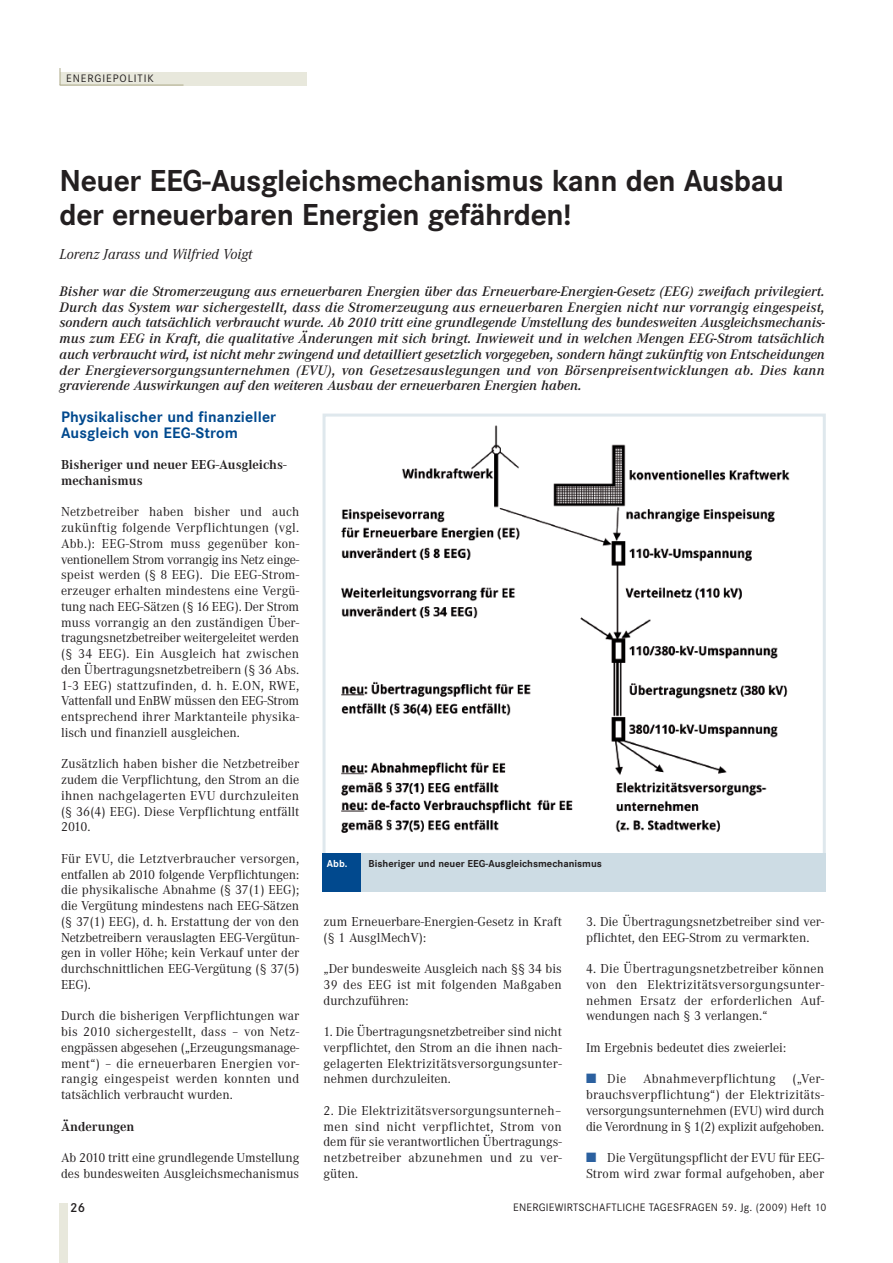
<style>
.page{position:relative;width:893px;height:1263px;background:#fff}
.page>*{position:absolute;margin:0;border:0;box-sizing:border-box;transform-origin:0 0}
.t1{font:700 31.5px/33.8px "Corporate S";letter-spacing:-.01em;color:#231f20}
.t2{font:700 15.75px/15.8px "Corporate S";letter-spacing:.01em;color:#01498e}
.t3{font:italic 15px "Corporate A";color:#231f20}
.t4{font:italic 600 14.25px/15.8px "Corporate A";color:#231f20;text-align:justify}
.t5{font:13.5px/15.8px "Corporate A";color:#231f20;text-align:justify}
.t6{font:700 13.5px/15.8px "Corporate A";color:#231f20}
.t7{font:600 13.5px "Corporate S";color:#231f20}
.t8{font:11.25px "Corporate S";letter-spacing:.02em;color:#231f20}
.t9{font:11.25px "Corporate S";letter-spacing:.08em;color:#231f20}
.t10{font:700 10.5px "Corporate S";color:#231f20}
.t11{font:700 10.5px "Corporate S";color:#fff}
.s1{color:#2b609f}
</style>
<div class="page">
<div style="left:60px;top:1203px;width:8px;height:60px;background:#e8e8dc"></div>
<div style="left:60px;top:72px;width:247px;height:13px;background:#e8e8dc"></div>
<svg style="left:60px;top:68px;width:1px;height:17px"></svg>
<hr style="left:60px;top:85px;width:123px;height:1px;background:#adaa89">
<img style="left:341px;top:425px;width:449px;height:408px">
<div style="left:323px;top:414px;width:503px;height:464px;border:3px solid #dfe8ed"></div>
<div style="left:322px;top:853px;width:504px;height:38px;background:#cddce4"></div>
<div style="left:323px;top:853px;width:38px;height:38px;background:#01498e"></div>
<p class="t9" style="left:66px;top:71px;width:89px">ENERGIEPOLITIK</p>
<h1 class="t1" style="left:60px;top:163px;width:726px">Neuer EEG-Ausgleichsmechanismus kann den Ausbau der erneuerbaren Energien gefährden!</h1>
<p class="t3" style="left:60px;top:245px;width:194px">Lorenz Jarass und Wilfried Voigt</p>
<p class="t4" style="left:60px;top:283px;width:767px">Bisher war die Stromerzeugung aus erneuerbaren Energien über das Erneuerbare-Energien-Gesetz (EEG) zweifach privilegiert.<br>Durch das System war sichergestellt, dass die Stromerzeugung aus erneuerbaren Energien nicht nur vorrangig eingespeist, sondern auch tatsächlich verbraucht wurde. Ab 2010 tritt eine grundlegende Umstellung des bundesweiten Ausgleichsmechanis&shy;mus zum EEG in Kraft, die qualitative Änderungen mit sich bringt. Inwieweit und in welchen Mengen EEG-Strom tatsächlich auch verbraucht wird, ist nicht mehr zwingend und detailliert gesetzlich vorgegeben, sondern hängt zukünftig von Entscheidungen der Energieversorgungsunternehmen (EVU), von Gesetzesauslegungen und von Börsenpreisentwicklungen ab. Dies kann gravierende Auswirkungen auf den weiteren Ausbau der erneuerbaren Energien haben.</p>
<p class="t2" style="left:61px;top:408px;width:217px">Physikalischer und finanzieller<br>Ausgleich von EEG-Strom</p>
<p class="t6" style="left:61px;top:456px;width:227px">Bisheriger und neuer EEG-Ausgleichs&shy;mechanismus</p>
<p class="t5" style="left:61px;top:504px;width:240px">Netzbetreiber haben bisher und auch zukünftig folgende Verpflichtungen (vgl.<br>Abb.): EEG-Strom muss gegenüber kon&shy;ventionellem Strom vorrangig ins Netz einge&shy;speist werden (§ 8 EEG). Die EEG-Strom&shy;erzeuger erhalten mindestens eine Vergü&shy;tung nach EEG-Sätzen (§ 16 EEG). Der Strom muss vorrangig an den zuständigen Über&shy;tragungsnetzbetreiber weitergeleitet werden (§ 34 EEG). Ein Ausgleich hat zwischen den Übertragungsnetzbetreibern (§ 36 Abs.<br>1-3 EEG) stattzufinden, d. h. E.ON, RWE, Vattenfall und EnBW müssen den EEG-Strom entsprechend ihrer Marktanteile physika&shy;lisch und finanziell ausgleichen.</p>
<p class="t5" style="left:61px;top:756px;width:240px">Zusätzlich haben bisher die Netzbetreiber zudem die Verpflichtung, den Strom an die ihnen nachgelagerten EVU durchzuleiten (§ 36(4) EEG). Diese Verpflichtung entfällt 2010.</p>
<p class="t5" style="left:61px;top:850px;width:240px">Für EVU, die Letztverbraucher versorgen, entfallen ab 2010 folgende Verpflichtungen: die physikalische Abnahme (§ 37(1) EEG); die Vergütung mindestens nach EEG-Sätzen (§ 37(1) EEG), d. h. Erstattung der von den Netzbetreibern verauslagten EEG-Vergütun&shy;gen in voller Höhe; kein Verkauf unter der durchschnittlichen EEG-Vergütung (§ 37(5)<br>EEG).</p>
<p class="t5" style="left:61px;top:1008px;width:240px">Durch die bisherigen Verpflichtungen war bis 2010 sichergestellt, dass – von Netz&shy;engpässen abgesehen („Erzeugungsmanage&shy;ment“) – die erneuerbaren Energien vor&shy;rangig eingespeist werden konnten und tatsächlich verbraucht wurden.</p>
<p class="t6" style="left:61px;top:1118px;width:75px">Änderungen</p>
<p class="t5" style="left:61px;top:1150px;width:240px">Ab 2010 tritt eine grundlegende Umstellung des bundesweiten Ausgleichsmechanismus</p>
<p class="t11" style="left:327px;top:857px;width:22px">Abb.</p>
<p class="t10" style="left:369px;top:857px;width:235px">Bisheriger und neuer EEG-Ausgleichsmechanismus</p>
<p class="t5" style="left:324px;top:913px;width:240px">zum Erneuerbare-Energien-Gesetz in Kraft (§ 1 AusglMechV):</p>
<p class="t5" style="left:324px;top:961px;width:240px">„Der bundesweite Ausgleich nach §§ 34 bis 39 des EEG ist mit folgenden Maßgaben durchzuführen:</p>
<p class="t5" style="left:324px;top:1024px;width:240px">1. Die Übertragungsnetzbetreiber sind nicht verpflichtet, den Strom an die ihnen nach&shy;gelagerten Elektrizitätsversorgungsunter&shy;nehmen durchzuleiten.</p>
<p class="t5" style="left:324px;top:1102px;width:240px">2. Die Elektrizitätsversorgungsunterneh– men sind nicht verpflichtet, Strom von dem für sie verantwortlichen Übertragungs&shy;netzbetreiber abzunehmen und zu ver&shy;güten.</p>
<p class="t5" style="left:586px;top:913px;width:240px">3. Die Übertragungsnetzbetreiber sind ver&shy;pflichtet, den EEG-Strom zu vermarkten.</p>
<p class="t5" style="left:586px;top:961px;width:240px">4. Die Übertragungsnetzbetreiber können von den Elektrizitätsversorgungsunter&shy;nehmen Ersatz der erforderlichen Auf&shy;wendungen nach § 3 verlangen.“</p>
<p class="t5" style="left:586px;top:1039px;width:202px">Im Ergebnis bedeutet dies zweierlei:</p>
<p class="t5" style="left:586px;top:1071px;width:240px"><span class="s1">■</span> Die Abnahmeverpflichtung („Ver&shy;brauchsverpflichtung“) der Elektrizitäts&shy;versorgungsunternehmen (EVU) wird durch die Verordnung in § 1(2) explizit aufgehoben.</p>
<p class="t5" style="left:586px;top:1149px;width:240px"><span class="s1">■</span> Die Vergütungspflicht der EVU für EEG-<br>Strom wird zwar formal aufgehoben, aber</p>
<p class="t7" style="left:70px;top:1200px;width:17px">26</p>
<p class="t8" style="left:513px;top:1200px;width:315px">ENERGIEWIRTSCHAFTLICHE TAGESFRAGEN 59. Jg. (2009) Heft 10</p>
</div>
